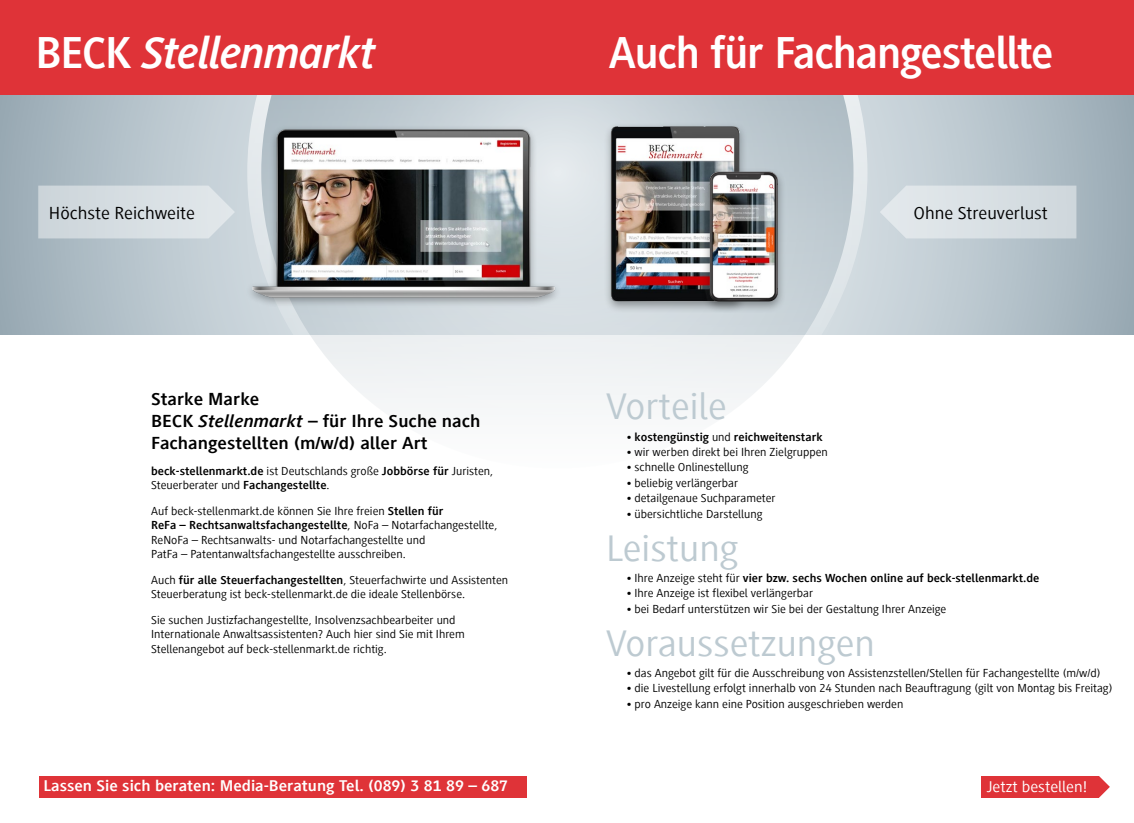
<style>
.page{position:relative;width:1134px;height:823px;background:#fff}
.page>*{position:absolute;margin:0;border:0;box-sizing:border-box;transform-origin:0 0}
.t1{font:700 46px "Generis Sans Com";letter-spacing:-.025em;color:#fff}
.t2{font:italic 700 46px "Generis Sans Com";letter-spacing:-.025em;color:#fff}
.t3{font:38px "Generis Sans Com";color:#bdcad1;scale:1.08 1}
.t4{font:700 18px/22px "Generis Sans Com";color:#000;scale:1.08 1}
.t5{font:18px "Generis Sans Com";color:#000;scale:1.08 1}
.t6{font:700 16px "Generis Sans Com";color:#fff;scale:1.08 1}
.t7{font:16px "Generis Sans Com";color:#fff;scale:1.08 1}
.t8{font:12px/14.4px "Generis Sans Com";color:#000;scale:1.06 1}
.t9{font:700 12px/14.4px "Generis Sans Com";color:#000;scale:1.06 1}
.s1{font-style:normal}
.s2{font-style:italic}
.s3{font-weight:400}
.s4{font-weight:700}
</style>
<div class="page">
<svg style="left:0;top:94px;width:1134px;height:240px;background:#b3bfc7"></svg>
<svg style="left:247px;top:94px;width:620px;height:309px"></svg>
<div style="left:633px;top:0;width:501px;height:94px;background:#df3338"></div>
<div style="left:0;top:0;width:657px;height:94px;background:#df3338"></div>
<svg style="left:1099px;top:776px;width:11px;height:21px"></svg>
<div style="left:981px;top:775px;width:118px;height:22px;background:#df3338"></div>
<svg style="left:38px;top:185px;width:189px;height:53px;background:#d5dce1"></svg>
<svg style="left:880px;top:185px;width:196px;height:53px;background:#d7dee3"></svg>
<div style="left:40px;top:775px;width:487px;height:22px;background:#df3338"></div>
<img style="left:227px;top:94px;width:356px;height:222px">
<div style="left:603px;top:122px;width:145px;height:191px;background:#000;opacity:.35"></div>
<img style="left:607px;top:126px;width:137px;height:175px">
<div style="left:702px;top:167px;width:84px;height:146px;background:#000;opacity:.35"></div>
<img style="left:710px;top:171px;width:68px;height:131px">
<h1 class="t2" style="left:35px;top:27px;width:342px"><span class="s1">BECK</span> Stellenmarkt</h1>
<h1 class="t1" style="left:609px;top:27px;width:446px">Auch für Fachangestellte</h1>
<h3 class="t5" style="left:49px;top:203px;width:137px">Höchste Reichweite</h3>
<h3 class="t5" style="left:913px;top:203px;width:126px">Ohne Streuverlust</h3>
<h3 class="t4" style="left:151px;top:387px;width:306px">Starke Marke<br>BECK <span class="s2">Stellenmarkt</span> – für Ihre Suche nach<br>Fachangestellten (m/w/d) aller Art</h3>
<p class="t9" style="left:151px;top:463px;width:324px">beck-stellenmarkt.de <span class="s3">ist Deutschlands große</span> Jobbörse für <span class="s3">Juristen,<br>Steuerberater und</span> Fachangestellte<span class="s3">.</span></p>
<p class="t8" style="left:151px;top:503px;width:328px">Auf beck-stellenmarkt.de können Sie Ihre freien <span class="s4">Stellen für<br>ReFa – Rechtsanwaltsfachangestellte</span>, NoFa – Notarfachangestellte, ReNoFa – Rechtsanwalts- und Notarfachangestellte und<br>PatFa – Patentanwaltsfachangestellte ausschreiben.</p>
<p class="t8" style="left:151px;top:572px;width:338px">Auch <span class="s4">für alle Steuerfachangestellten</span>, Steuerfachwirte und Assistenten<br>Steuerberatung ist beck-stellenmarkt.de die ideale Stellenbörse.</p>
<p class="t8" style="left:151px;top:612px;width:297px">Sie suchen Justizfachangestellte, Insolvenzsachbearbeiter und<br>Internationale Anwaltsassistenten? Auch hier sind Sie mit Ihrem<br>Stellenangebot auf beck-stellenmarkt.de richtig.</p>
<h3 class="t6" style="left:44px;top:776px;width:432px">Lassen Sie sich beraten: Media-Beratung Tel. (089) 3 81 89 – 687</h3>
<h2 class="t3" style="left:606px;top:386px;width:113px">Vorteile</h2>
<p class="t9" style="left:626px;top:429px;width:187px"><span class="s3">•</span> kostengünstig <span class="s3">und</span> reichweitenstark</p>
<p class="t8" style="left:626px;top:444px;width:192px">• wir werben direkt bei Ihren Zielgruppen</p>
<p class="t8" style="left:626px;top:460px;width:117px">• schnelle Onlinestellung</p>
<p class="t8" style="left:626px;top:475px;width:107px">• beliebig verlängerbar</p>
<p class="t8" style="left:626px;top:491px;width:143px">• detailgenaue Suchparameter</p>
<p class="t8" style="left:626px;top:506px;width:130px">• übersichtliche Darstellung</p>
<h2 class="t3" style="left:606px;top:527px;width:124px">Leistung</h2>
<p class="t9" style="left:626px;top:570px;width:391px"><span class="s3">• Ihre Anzeige steht für</span> vier bzw. sechs Wochen online auf beck-stellenmarkt.de</p>
<p class="t8" style="left:626px;top:586px;width:178px">• Ihre Anzeige ist flexibel verlängerbar</p>
<p class="t8" style="left:626px;top:601px;width:304px">• bei Bedarf unterstützen wir Sie bei der Gestaltung Ihrer Anzeige</p>
<h2 class="t3" style="left:606px;top:622px;width:250px">Voraussetzungen</h2>
<p class="t8" style="left:626px;top:665px;width:449px">• das Angebot gilt für die Ausschreibung von Assistenzstellen/Stellen für Fachangestellte (m/w/d)</p>
<p class="t8" style="left:626px;top:680px;width:460px">• die Livestellung erfolgt innerhalb von 24 Stunden nach Beauftragung (gilt von Montag bis Freitag)</p>
<p class="t8" style="left:626px;top:696px;width:263px">• pro Anzeige kann eine Position ausgeschrieben werden</p>
<h3 class="t7" style="left:987px;top:777px;width:95px">Jetzt bestellen!</h3>
</div>
